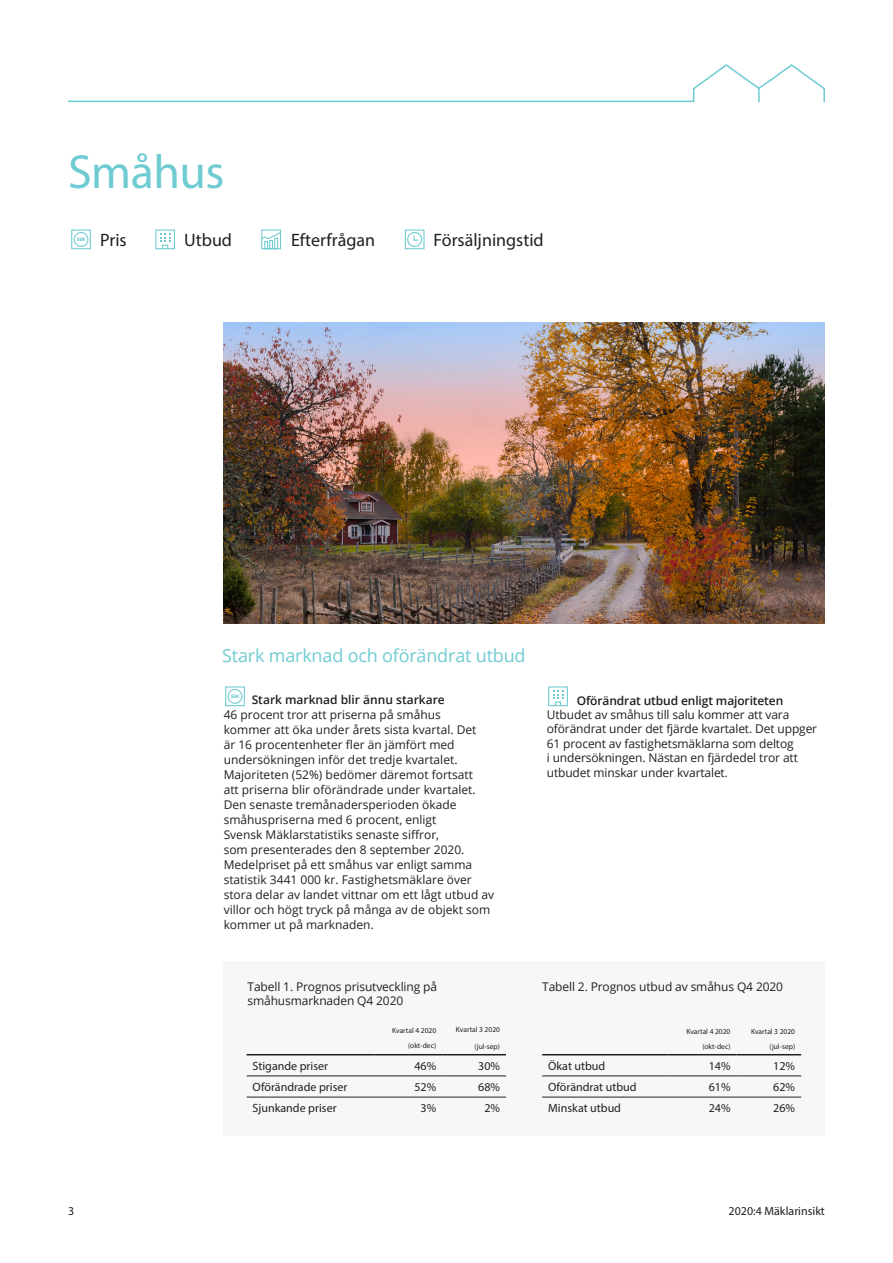
<style>
.page{position:relative;width:893px;height:1263px;background:#fff}
.page>*{position:absolute;margin:0;border:0;box-sizing:border-box;transform-origin:0 0}
.Heading_1{font:48px "Myriad Pro";letter-spacing:-.01em;color:#6fcbd2}
.Heading_2{font:18px "Myriad Pro";color:#231f20}
.Heading_3{font:18px "Open Sans";letter-spacing:-.01em;color:#6fcbd2}
.Heading_4{font:12px/15px "Open Sans";color:#231f20}
.t1{font:12px "Myriad Pro";color:#231f20}
.Heading_4-2{font:600 12px "Open Sans";letter-spacing:-.01em;color:#231f20}
.t2{font:7.5px/15px "Myriad Pro";color:#231f20;text-align:right}
.t3{font:900 4.65px "Roboto";color:#6fcbd2}
</style>
<div class="page">
<img style="left:224px;top:323px;width:601px;height:300px">
<div style="left:224px;top:961px;width:601px;height:174px;background:#f7f7f8"></div>
<hr style="left:247px;top:1054px;width:127px;height:1px;background:#231f20">
<hr style="left:374px;top:1054px;width:68px;height:1px;background:#231f20">
<hr style="left:442px;top:1054px;width:64px;height:1px;background:#231f20">
<hr style="left:247px;top:1076px;width:127px;height:1px;background:#231f20">
<hr style="left:374px;top:1076px;width:68px;height:1px;background:#231f20">
<hr style="left:442px;top:1076px;width:64px;height:1px;background:#231f20">
<hr style="left:247px;top:1097px;width:127px;height:1px;background:#231f20">
<hr style="left:374px;top:1097px;width:68px;height:1px;background:#231f20">
<hr style="left:442px;top:1097px;width:64px;height:1px;background:#231f20">
<hr style="left:542px;top:1054px;width:126px;height:1px;background:#231f20">
<hr style="left:668px;top:1054px;width:68px;height:1px;background:#231f20">
<hr style="left:736px;top:1054px;width:65px;height:1px;background:#231f20">
<hr style="left:542px;top:1076px;width:126px;height:1px;background:#231f20">
<hr style="left:668px;top:1076px;width:68px;height:1px;background:#231f20">
<hr style="left:736px;top:1076px;width:65px;height:1px;background:#231f20">
<hr style="left:542px;top:1097px;width:126px;height:1px;background:#231f20">
<hr style="left:668px;top:1097px;width:68px;height:1px;background:#231f20">
<hr style="left:736px;top:1097px;width:65px;height:1px;background:#231f20">
<svg style="left:155px;top:229px;width:20px;height:21px"></svg>
<div style="left:71px;top:230px;width:20px;height:19px;border:1px solid #6fcbd2"></div>
<div style="left:74px;top:232px;width:14px;height:15px;border:1px solid #6fcbd2;border-radius:50%"></div>
<svg style="left:261px;top:229px;width:20px;height:21px"></svg>
<svg style="left:404px;top:229px;width:21px;height:21px"></svg>
<svg style="left:68px;top:64px;width:757px;height:39px"></svg>
<div style="left:225px;top:686px;width:20px;height:20px;border:1px solid #6fcbd2"></div>
<div style="left:228px;top:689px;width:14px;height:15px;border:1px solid #6fcbd2;border-radius:50%"></div>
<svg style="left:548px;top:686px;width:20px;height:21px"></svg>
<p class="Heading_1" style="left:68px;top:142px;width:158px">Småhus</p>
<p class="t3" style="left:77px;top:236px;width:10px">SEK</p>
<p class="Heading_2" style="left:100px;top:228px;width:28px">Pris</p>
<p class="Heading_2" style="left:184px;top:228px;width:49px">Utbud</p>
<p class="Heading_2" style="left:291px;top:228px;width:86px">Efterfrågan</p>
<p class="Heading_2" style="left:434px;top:228px;width:112px">Försäljningstid</p>
<p class="Heading_3" style="left:222px;top:643px;width:305px">Stark marknad och oförändrat utbud</p>
<p class="Heading_4-2" style="left:252px;top:691px;width:195px">Stark marknad blir ännu starkare</p>
<p class="Heading_4" style="left:224px;top:707px;width:272px">46 procent tror att priserna på småhus<br>kommer att öka under årets sista kvartal. Det<br>är 16 procentenheter fler än jämfört med undersökningen inför det tredje kvartalet.<br>Majoriteten (52%) bedömer däremot fortsatt<br>att priserna blir oförändrade under kvartalet.<br>Den senaste tremånadersperioden ökade småhuspriserna med 6 procent, enligt<br>Svensk Mäklarstatistiks senaste siffror,<br>som presenterades den 8 september 2020.<br>Medelpriset på ett småhus var enligt samma statistik 3441 000 kr. Fastighetsmäklare över stora delar av landet vittnar om ett lågt utbud av villor och högt tryck på många av de objekt som kommer ut på marknaden.</p>
<p class="t3" style="left:231px;top:693px;width:10px">SEK</p>
<p class="Heading_4-2" style="left:577px;top:692px;width:208px">Oförändrat utbud enligt majoriteten</p>
<p class="Heading_4" style="left:547px;top:707px;width:272px;line-height:14.4px">Utbudet av småhus till salu kommer att vara oförändrat under det fjärde kvartalet. Det uppger 61 procent av fastighetsmäklarna som deltog<br>i undersökningen. Nästan en fjärdedel tror att utbudet minskar under kvartalet.</p>
<p class="Heading_4" style="left:247px;top:979px;width:191px;line-height:14.4px">Tabell 1. Prognos prisutveckling på småhusmarknaden Q4 2020</p>
<p class="Heading_4" style="left:542px;top:979px;width:242px">Tabell 2. Prognos utbud av småhus Q4 2020</p>
<p class="t2" style="left:392px;top:1023px;width:46px">Kvartal 4 2020 (okt-dec)</p>
<p class="t2" style="left:456px;top:1022px;width:46px">Kvartal 3 2020</p>
<p class="t2" style="left:686px;top:1023px;width:46px">Kvartal 4 2020 (okt-dec)</p>
<p class="t2" style="left:751px;top:1023px;width:46px">Kvartal 3 2020 (jul-sep)</p>
<p class="t2" style="left:474px;top:1038px;width:27px">(jul-sep)</p>
<p class="t1" style="left:253px;top:1058px;width:77px">Stigande priser</p>
<p class="t1" style="left:414px;top:1058px;width:23px">46%</p>
<p class="t1" style="left:478px;top:1058px;width:23px">30%</p>
<p class="t1" style="left:253px;top:1080px;width:96px">Oförändrade priser</p>
<p class="t1" style="left:414px;top:1079px;width:23px">52%</p>
<p class="t1" style="left:478px;top:1079px;width:23px">68%</p>
<p class="t1" style="left:253px;top:1101px;width:85px">Sjunkande priser</p>
<p class="t1" style="left:421px;top:1101px;width:17px">3%</p>
<p class="t1" style="left:484px;top:1101px;width:17px">2%</p>
<p class="t1" style="left:548px;top:1058px;width:59px">Ökat utbud</p>
<p class="t1" style="left:709px;top:1058px;width:23px">14%</p>
<p class="t1" style="left:773px;top:1058px;width:23px">12%</p>
<p class="t1" style="left:548px;top:1080px;width:90px">Oförändrat utbud</p>
<p class="t1" style="left:709px;top:1079px;width:23px">61%</p>
<p class="t1" style="left:773px;top:1079px;width:23px">62%</p>
<p class="t1" style="left:548px;top:1101px;width:74px">Minskat utbud</p>
<p class="t1" style="left:709px;top:1101px;width:23px">24%</p>
<p class="t1" style="left:773px;top:1101px;width:23px">26%</p>
<p class="t1" style="left:68px;top:1203px;width:8px">3</p>
<p class="t1" style="left:729px;top:1203px;width:98px">2020:4 Mäklarinsikt</p>
</div>
